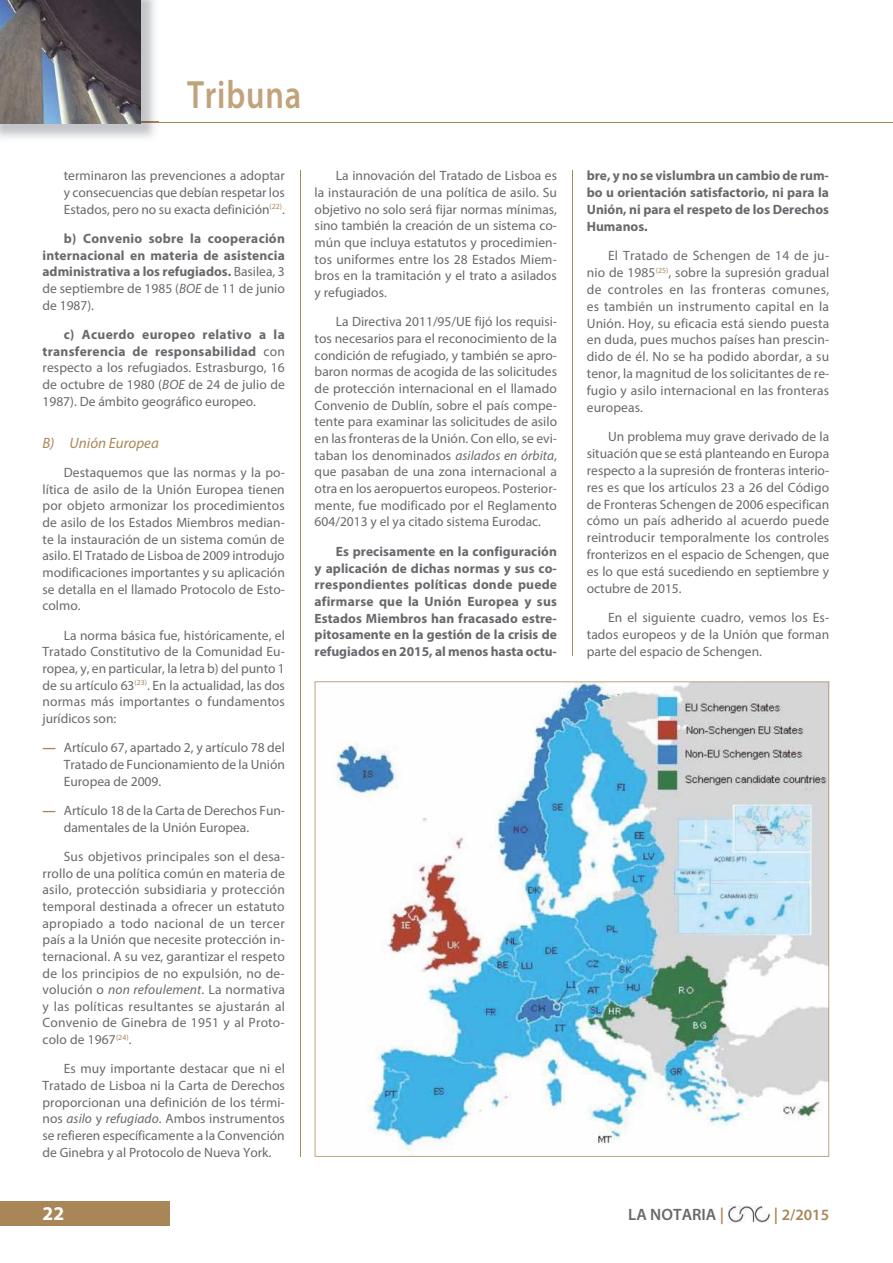
<style>
.page{position:relative;width:893px;height:1263px;background:#fff}
.page>*{position:absolute;margin:0;border:0;box-sizing:border-box;transform-origin:0 0}
.t1{font:600 39.6px "Myriad Pro";letter-spacing:.025em;color:#c0a37c;scale:.82 1}
.t2{font:700 19.5px "Myriad Pro";color:#fefefe}
.t3{font:600 16.5px "Myriad Pro";color:#69686d}
.t4{font:600 15.75px "Myriad Pro";color:#a98658}
.t5{font:italic 15px "Myriad Pro";color:#a98658}
.t6{font:13.5px/16.6px "Myriad Pro";color:#69686d;text-align:justify}
.t7{font:700 13.5px/16.6px "Myriad Pro";color:#69686d;text-align:justify}
.s1{font-weight:400}
.s2{font-weight:400;font-style:italic}
.s3{font-weight:700}
.s4{font-style:italic}
.s5{font-weight:700;color:#a98658}
.s6{color:#a98658}
.s7{font-size:16.5px}
</style>
<div class="page">
<hr style="left:0;top:122px;width:893px;height:1px;background:#a98658">
<div style="left:0;top:1202px;width:170px;height:24px;background:#a98658"></div>
<img style="left:728px;top:1206px;width:42px;height:16px">
<img style="left:0;top:0;width:159px;height:138px">
<img style="left:140px;top:122px;width:19px;height:1px">
<img style="left:0;top:0;width:140px;height:123px">
<hr style="left:300px;top:170px;width:1px;height:987px;background:#a98658">
<hr style="left:572px;top:170px;width:1px;height:486px;background:#a98658">
<img style="left:315px;top:681px;width:514px;height:476px">
<h1 class="t1" style="left:187px;top:70px;width:141px">Tribuna</h1>
<p class="t6" style="left:64px;top:167px;width:223px">terminaron las prevenciones a adoptar y consecuencias que debían respetar los Estados, pero no su exacta definición<sup>(22)</sup>.</p>
<p class="t7" style="left:43px;top:230px;width:244px;text-indent:21px">b) Convenio sobre la cooperación internacional en materia de asistencia administrativa a los refugiados. <span class="s1">Basilea, 3 de septiembre de 1985 (</span><span class="s2">BOE</span> <span class="s1">de 11 de junio de 1987).</span></p>
<p class="t6" style="left:43px;top:326px;width:244px;text-indent:21px"><span class="s3">c) Acuerdo europeo relativo a la transferencia de responsabilidad</span> con respecto a los refugiados. Estrasburgo, 16 de octubre de 1980 (<span class="s4">BOE</span> de 24 de julio de 1987). De ámbito geográfico europeo.</p>
<p class="t5" style="left:43px;top:433px;width:118px">B) Unión Europea</p>
<p class="t6" style="left:43px;top:464px;width:244px;text-indent:21px">Destaquemos que las normas y la po&shy;lítica de asilo de la Unión Europea tienen por objeto armonizar los procedimientos de asilo de los Estados Miembros median&shy;te la instauración de un sistema común de asilo. El Tratado de Lisboa de 2009 introdujo modificaciones importantes y su aplicación se detalla en el llamado Protocolo de Esto&shy;colmo.</p>
<p class="t6" style="left:43px;top:626px;width:244px;text-indent:21px">La norma básica fue, históricamente, el Tratado Constitutivo de la Comunidad Eu&shy;ropea, y, en particular, la letra b) del punto 1 de su artículo 63<sup>(23)</sup>. En la actualidad, las dos normas más importantes o fundamentos jurídicos son:</p>
<p class="t6" style="left:64px;top:739px;width:223px;text-indent:-21px"><span class="s5">—</span> Artículo 67, apartado 2, y artículo 78 del Tratado de Funcionamiento de la Unión Europea de 2009.</p>
<p class="t6" style="left:64px;top:802px;width:223px;text-indent:-21px"><span class="s5">—</span> Artículo 18 de la Carta de Derechos Fun&shy;damentales de la Unión Europea.</p>
<p class="t6" style="left:43px;top:848px;width:244px;text-indent:21px">Sus objetivos principales son el desa&shy;rrollo de una política común en materia de asilo, protección subsidiaria y protección temporal destinada a ofrecer un estatuto apropiado a todo nacional de un tercer país a la Unión que necesite protección in&shy;ternacional. A su vez, garantizar el respeto de los principios de no expulsión, no de&shy;volución o <span class="s4">non refoulement</span>. La normativa y las políticas resultantes se ajustarán al Convenio de Ginebra de 1951 y al Proto&shy;colo de 1967<sup>(24)</sup>.</p>
<p class="t6" style="left:43px;top:1060px;width:244px;text-indent:21px">Es muy importante destacar que ni el Tratado de Lisboa ni la Carta de Derechos proporcionan una definición de los térmi&shy;nos <span class="s4">asilo</span> y <span class="s4">refugiado</span>. Ambos instrumentos se refieren específicamente a la Convención de Ginebra y al Protocolo de Nueva York.</p>
<p class="t6" style="left:315px;top:167px;width:244px;text-indent:21px">La innovación del Tratado de Lisboa es la instauración de una política de asilo. Su objetivo no solo será fijar normas mínimas, sino también la creación de un sistema co&shy;mún que incluya estatutos y procedimien&shy;tos uniformes entre los 28 Estados Miem&shy;bros en la tramitación y el trato a asilados y refugiados.</p>
<p class="t6" style="left:315px;top:313px;width:244px;text-indent:21px">La Directiva 2011/95/UE fijó los requisi&shy;tos necesarios para el reconocimiento de la condición de refugiado, y también se apro&shy;baron normas de acogida de las solicitudes de protección internacional en el llamado Convenio de Dublín, sobre el país compe&shy;tente para examinar las solicitudes de asilo en las fronteras de la Unión. Con ello, se evi&shy;taban los denominados <span class="s4">asilados en órbita</span>, que pasaban de una zona internacional a otra en los aeropuertos europeos. Posterior&shy;mente, fue modificado por el Reglamento 604/2013 y el ya citado sistema Eurodac.</p>
<p class="t7" style="left:315px;top:543px;width:244px;text-indent:21px">Es precisamente en la configuración y aplicación de dichas normas y sus co&shy;rrespondientes políticas donde puede afirmarse que la Unión Europea y sus Estados Miembros han fracasado estre&shy;pitosamente en la gestión de la crisis de refugiados en 2015, al menos hasta octu-</p>
<p class="t7" style="left:587px;top:167px;width:244px">bre, y no se vislumbra un cambio de rum&shy;bo u orientación satisfactorio, ni para la Unión, ni para el respeto de los Derechos Humanos.</p>
<p class="t6" style="left:587px;top:247px;width:244px;text-indent:21px">El Tratado de Schengen de 14 de ju&shy;nio de 1985<sup>(25)</sup>, sobre la supresión gradual de controles en las fronteras comunes, es también un instrumento capital en la Unión. Hoy, su eficacia está siendo puesta en duda, pues muchos países han prescin&shy;dido de él. No se ha podido abordar, a su tenor, la magnitud de los solicitantes de re&shy;fugio y asilo internacional en las fronteras europeas.</p>
<p class="t6" style="left:587px;top:428px;width:244px;text-indent:21px">Un problema muy grave derivado de la situación que se está planteando en Europa respecto a la supresión de fronteras interio&shy;res es que los artículos 23 a 26 del Código de Fronteras Schengen de 2006 especifican cómo un país adherido al acuerdo puede reintroducir temporalmente los controles fronterizos en el espacio de Schengen, que es lo que está sucediendo en septiembre y octubre de 2015.</p>
<p class="t6" style="left:587px;top:609px;width:244px;text-indent:21px">En el siguiente cuadro, vemos los Es&shy;tados europeos y de la Unión que forman parte del espacio de Schengen.</p>
<h2 class="t2" style="left:43px;top:1201px;width:23px">22</h2>
<p class="t3" style="left:628px;top:1204px;width:97px">LA NOTARIA <span class="s6">|</span></p>
<p class="t4" style="left:774px;top:1205px;width:57px"><span class="s7">|</span> 2/2015</p>
</div>
